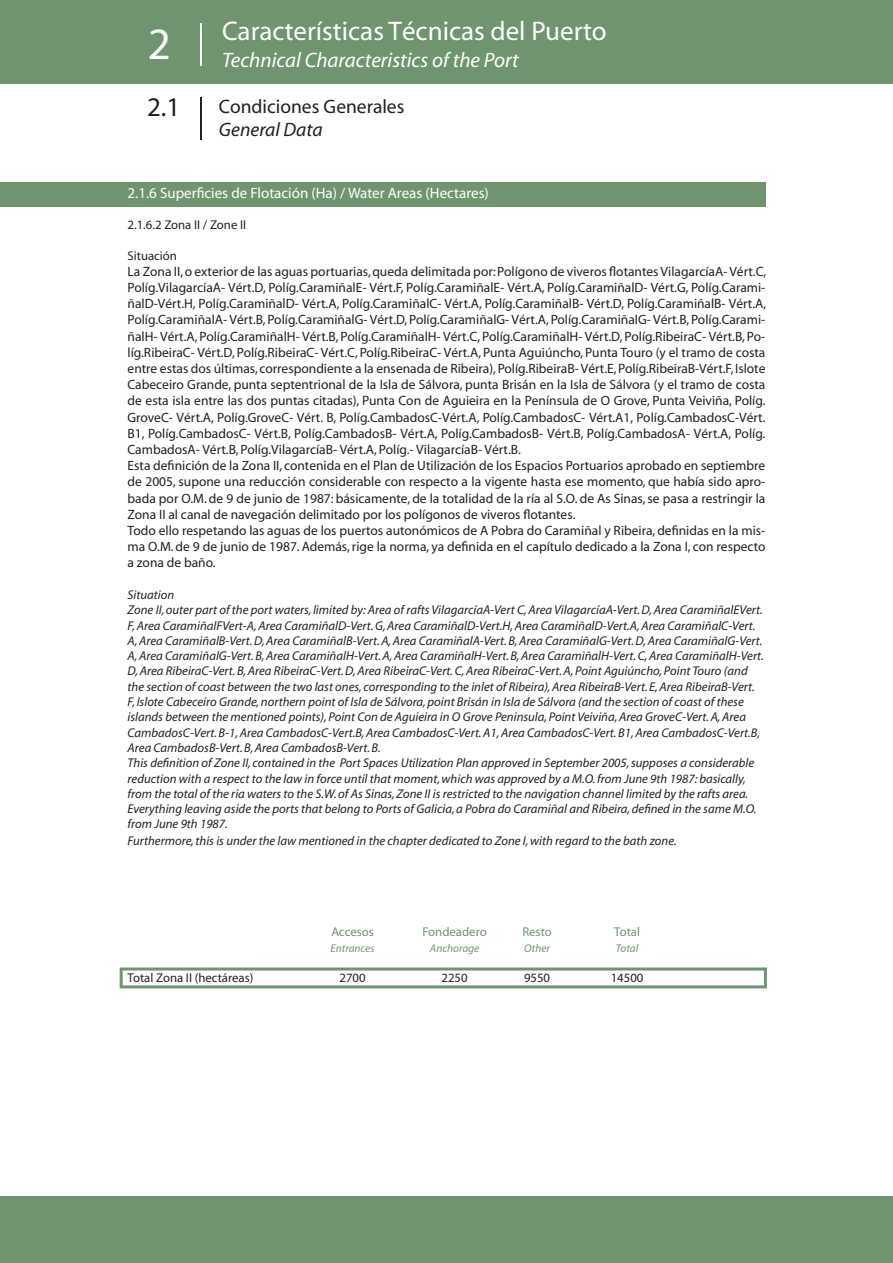
<style>
.page{position:relative;width:893px;height:1263px;background:#fff}
.page>*{position:absolute;margin:0;border:0;box-sizing:border-box;transform-origin:0 0}
.t1{font:27px "Myriad";color:#fff}
.t2{font:27px "Myriad";color:#231f20}
.t3{font:italic 21px "Myriad";color:#fff}
.t4{font:19.5px "Myriad";color:#231f20}
.t5{font:italic 19.5px "Myriad";color:#231f20}
.t6{font:15px "Myriad";color:#fff}
.t7{font:13.5px/16.2px "Myriad";color:#231f20}
.t8{font:italic 12.75px/15.3px "Myriad";color:#231f20}
.t9{font:12.75px "Myriad";color:#231f20}
.t10{font:12.75px "Myriad";color:#6f946f}
.t11{font:italic 11.25px "Myriad";color:#6f946f}
</style>
<div class="page">
<div style="left:0;top:182px;width:765px;height:24px;background:#6f946f"></div>
<div style="left:0;top:0;width:893px;height:84px;background:#6f946f"></div>
<hr style="left:200px;top:23px;width:2px;height:43px;background:#fff">
<hr style="left:200px;top:97px;width:2px;height:42px;background:#231f20">
<div style="left:0;top:1197px;width:893px;height:66px;background:#6f946f"></div>
<svg style="left:120px;top:967px;width:647px;height:21px"></svg>
<h1 class="t1" style="left:222px;top:18px;width:386px">Características Técnicas del Puerto</h1>
<h2 class="t3" style="left:148px;top:49px;width:372px"><sup>2</sup> Technical Characteristics of the Port</h2>
<h3 class="t4" style="left:219px;top:97px;width:187px">Condiciones Generales</h3>
<h3 class="t5" style="left:219px;top:120px;width:105px">General Data</h3>
<h1 class="t2" style="left:147px;top:94px;width:35px">2.1</h1>
<p class="t6" style="left:128px;top:186px;width:363px">2.1.6 Superficies de Flotación (Ha) / Water Areas (Hectares)</p>
<p class="t9" style="left:128px;top:218px;width:120px">2.1.6.2 Zona II / Zone II</p>
<p class="t9" style="left:128px;top:249px;width:51px">Situación</p>
<p class="t7" style="left:128px;top:264px;width:640px">La Zona II, o exterior de las aguas portuarias, queda delimitada por: Polígono de viveros flotantes VilagarcíaA- Vért.C, Políg.VilagarcíaA- Vért.D, Políg.CaramiñalE- Vért.F, Políg.CaramiñalE- Vért.A, Políg.CaramiñalD- Vért.G, Políg.Carami&shy;ñalD-Vért.H, Políg.CaramiñalD- Vért.A, Políg.CaramiñalC- Vért.A, Políg.CaramiñalB- Vért.D, Políg.CaramiñalB- Vért.A, Políg.CaramiñalA- Vért.B, Políg.CaramiñalG- Vért.D, Políg.CaramiñalG- Vért.A, Políg.CaramiñalG- Vért.B, Políg.Carami&shy;ñalH- Vért.A, Políg.CaramiñalH- Vért.B, Políg.CaramiñalH- Vért.C, Políg.CaramiñalH- Vért.D, Políg.RibeiraC- Vért.B, Po&shy;líg.RibeiraC- Vért.D, Políg.RibeiraC- Vért.C, Políg.RibeiraC- Vért.A, Punta Aguiúncho, Punta Touro (y el tramo de costa entre estas dos últimas, correspondiente a la ensenada de Ribeira), Políg.RibeiraB- Vért.E, Políg.RibeiraB-Vért.F, Islote Cabeceiro Grande, punta septentrional de la Isla de Sálvora, punta Brisán en la Isla de Sálvora (y el tramo de costa de esta isla entre las dos puntas citadas), Punta Con de Aguieira en la Península de O Grove, Punta Veiviña, Políg.<br>GroveC- Vért.A, Políg.GroveC- Vért. B, Políg.CambadosC-Vért.A, Políg.CambadosC- Vért.A1, Políg.CambadosC-Vért.<br>B1, Políg.CambadosC- Vért.B, Políg.CambadosB- Vért.A, Políg.CambadosB- Vért.B, Políg.CambadosA- Vért.A, Políg.<br>CambadosA- Vért.B, Políg.VilagarcíaB- Vért.A, Políg.- VilagarcíaB- Vért.B.<br>Esta definición de la Zona II, contenida en el Plan de Utilización de los Espacios Portuarios aprobado en septiembre de 2005, supone una reducción considerable con respecto a la vigente hasta ese momento, que había sido apro&shy;bada por O.M. de 9 de junio de 1987: básicamente, de la totalidad de la ría al S.O. de As Sinas, se pasa a restringir la Zona II al canal de navegación delimitado por los polígonos de viveros flotantes.<br>Todo ello respetando las aguas de los puertos autonómicos de A Pobra do Caramiñal y Ribeira, definidas en la mis&shy;ma O.M. de 9 de junio de 1987. Además, rige la norma, ya definida en el capítulo dedicado a la Zona I, con respecto a zona de baño.</p>
<p class="t8" style="left:128px;top:587px;width:638px">Situation<br>Zone II, outer part of the port waters, limited by: Area of rafts VilagarcíaA-Vert C, Area VilagarcíaA-Vert. D, Area CaramiñalEVert.<br>F, Area CaramiñalFVert-A, Area CaramiñalD-Vert. G, Area CaramiñalD-Vert.H, Area CaramiñalD-Vert.A, Area CaramiñalC-Vert.<br>A, Area CaramiñalB-Vert. D, Area CaramiñalB-Vert. A, Area CaramiñalA-Vert. B, Area CaramiñalG-Vert. D, Area CaramiñalG-Vert.<br>A, Area CaramiñalG-Vert. B, Area CaramiñalH-Vert. A, Area CaramiñalH-Vert. B, Area CaramiñalH-Vert. C, Area CaramiñalH-Vert.<br>D, Area RibeiraC-Vert. B, Area RibeiraC-Vert. D, Area RibeiraC-Vert. C, Area RibeiraC-Vert. A, Point Aguiúncho, Point Touro (and the section of coast between the two last ones, corresponding to the inlet of Ribeira), Area RibeiraB-Vert. E, Area RibeiraB-Vert.<br>F, Islote Cabeceiro Grande, northern point of Isla de Sálvora, point Brisán in Isla de Sálvora (and the section of coast of these islands between the mentioned points), Point Con de Aguieira in O Grove Peninsula, Point Veiviña, Area GroveC-Vert. A, Area CambadosC-Vert. B-1, Area CambadosC-Vert.B, Area CambadosC-Vert. A1, Area CambadosC-Vert. B1, Area CambadosC-Vert.B, Area CambadosB-Vert. B, Area CambadosB-Vert. B.<br>This definition of Zone II, contained in the Port Spaces Utilization Plan approved in September 2005, supposes a considerable reduction with a respect to the law in force until that moment, which was approved by a M.O. from June 9th 1987: basically, from the total of the ria waters to the S.W. of As Sinas, Zone II is restricted to the navigation channel limited by the rafts area.<br>Everything leaving aside the ports that belong to Ports of Galicia, a Pobra do Caramiñal and Ribeira, defined in the same M.O. from June 9th 1987.<br>Furthermore, this is under the law mentioned in the chapter dedicated to Zone I, with regard to the bath zone.</p>
<p class="t10" style="left:331px;top:926px;width:44px">Accesos</p>
<p class="t10" style="left:422px;top:926px;width:66px">Fondeadero</p>
<p class="t10" style="left:522px;top:926px;width:31px">Resto</p>
<p class="t10" style="left:614px;top:926px;width:27px">Total</p>
<p class="t11" style="left:331px;top:942px;width:46px">Entrances</p>
<p class="t11" style="left:430px;top:942px;width:51px">Anchorage</p>
<p class="t11" style="left:524px;top:942px;width:27px">Other</p>
<p class="t11" style="left:616px;top:942px;width:24px">Total</p>
<p class="t9" style="left:128px;top:972px;width:127px">Total Zona II (hectáreas)</p>
<p class="t9" style="left:339px;top:972px;width:28px">2700</p>
<p class="t9" style="left:441px;top:972px;width:28px">2250</p>
<p class="t9" style="left:524px;top:972px;width:28px">9550</p>
<p class="t9" style="left:611px;top:972px;width:34px">14500</p>
</div>
